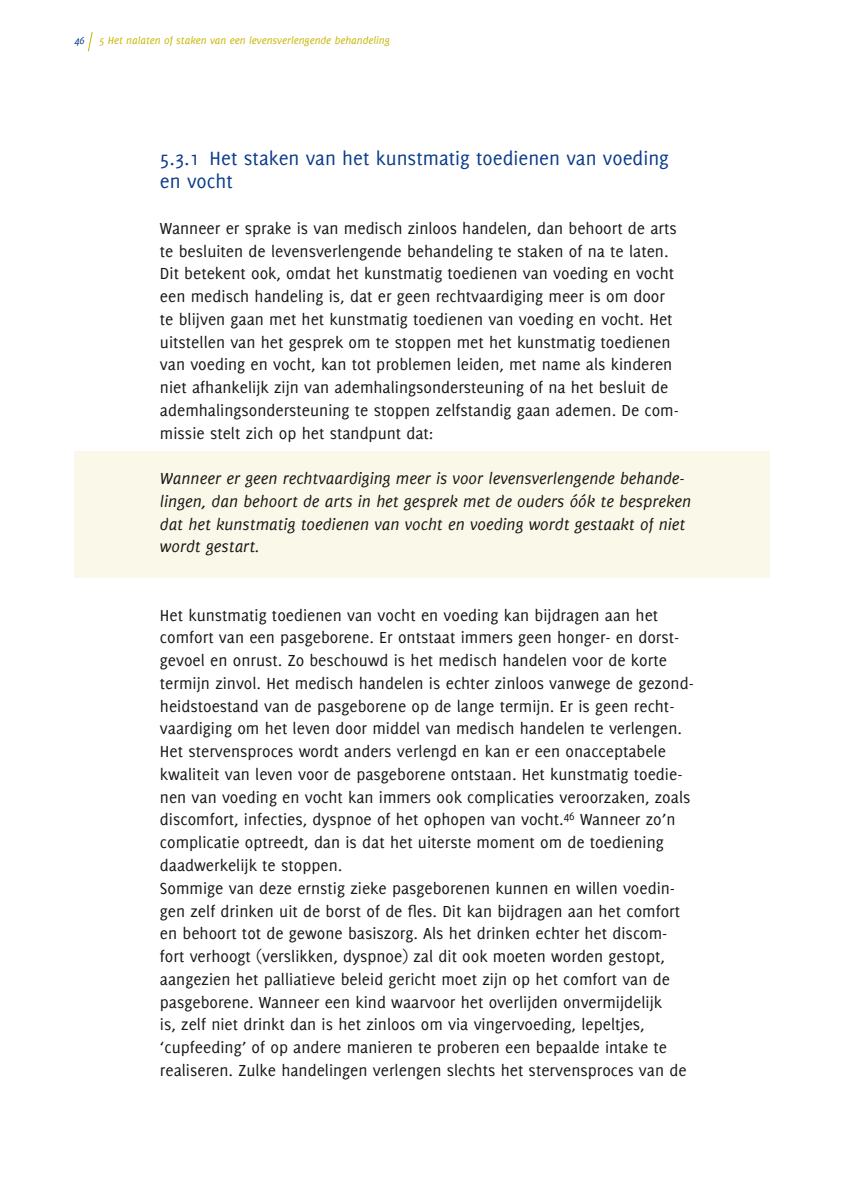
<style>
.page{position:relative;width:844px;height:1191px;background:#fff}
.page>*{position:absolute;margin:0;border:0;box-sizing:border-box;transform-origin:0 0}
.t1{font:21px/22.8px "Delicious";color:#0b3c8b}
.t2{font:17.5px/22.8px "Delicious";color:#181716}
.t3{font:italic 17.5px/22.8px "Delicious";color:#181716}
.t4{font:italic 11.38px "Delicious";color:#c7b600}
.t5{font:italic 11.38px "Delicious";color:#0b3c8b}
</style>
<div class="page">
<svg style="left:88px;top:31px;width:5px;height:21px"></svg>
<div style="left:74px;top:451px;width:695px;height:127px;background:#faf8e8"></div>
<p class="t5" style="left:74px;top:34px;width:12px">46</p>
<p class="t4" style="left:99px;top:34px;width:292px">5 Het nalaten of staken van een levensverlengende behandeling</p>
<p class="t1" style="left:160px;top:147px;width:510px">5.3.1 Het staken van het kunstmatig toedienen van voeding en vocht</p>
<p class="t2" style="left:160px;top:216px;width:520px">Wanneer er sprake is van medisch zinloos handelen, dan behoort de arts te besluiten de levensverlengende behandeling te staken of na te laten.<br>Dit betekent ook, omdat het kunstmatig toedienen van voeding en vocht een medisch handeling is, dat er geen rechtvaardiging meer is om door te blijven gaan met het kunstmatig toedienen van voeding en vocht. Het uitstellen van het gesprek om te stoppen met het kunstmatig toedienen van voeding en vocht, kan tot problemen leiden, met name als kinderen niet afhankelijk zijn van ademhalingsondersteuning of na het besluit de ademhalingsondersteuning te stoppen zelfstandig gaan ademen. De com&shy;missie stelt zich op het standpunt dat:</p>
<p class="t3" style="left:160px;top:467px;width:532px">Wanneer er geen rechtvaardiging meer is voor levensverlengende behande&shy;lingen, dan behoort de arts in het gesprek met de ouders óók te bespreken dat het kunstmatig toedienen van vocht en voeding wordt gestaakt of niet wordt gestart.</p>
<p class="t2" style="left:160px;top:603px;width:535px">Het kunstmatig toedienen van vocht en voeding kan bijdragen aan het comfort van een pasgeborene. Er ontstaat immers geen honger- en dorst&shy;gevoel en onrust. Zo beschouwd is het medisch handelen voor de korte termijn zinvol. Het medisch handelen is echter zinloos vanwege de gezond&shy;heidstoestand van de pasgeborene op de lange termijn. Er is geen recht&shy;vaardiging om het leven door middel van medisch handelen te verlengen.<br>Het stervensproces wordt anders verlengd en kan er een onacceptabele kwaliteit van leven voor de pasgeborene ontstaan. Het kunstmatig toedie&shy;nen van voeding en vocht kan immers ook complicaties veroorzaken, zoals discomfort, infecties, dyspnoe of het ophopen van vocht.<sup>46</sup> Wanneer zo’n complicatie optreedt, dan is dat het uiterste moment om de toediening daadwerkelijk te stoppen.<br>Sommige van deze ernstig zieke pasgeborenen kunnen en willen voedin&shy;gen zelf drinken uit de borst of de fles. Dit kan bijdragen aan het comfort en behoort tot de gewone basiszorg. Als het drinken echter het discom&shy;fort verhoogt (verslikken, dyspnoe) zal dit ook moeten worden gestopt, aangezien het palliatieve beleid gericht moet zijn op het comfort van de pasgeborene. Wanneer een kind waarvoor het overlijden onvermijdelijk<br>is, zelf niet drinkt dan is het zinloos om via vingervoeding, lepeltjes, ‘cupfeeding’ of op andere manieren te proberen een bepaalde intake te realiseren. Zulke handelingen verlengen slechts het stervensproces van de</p>
</div>
